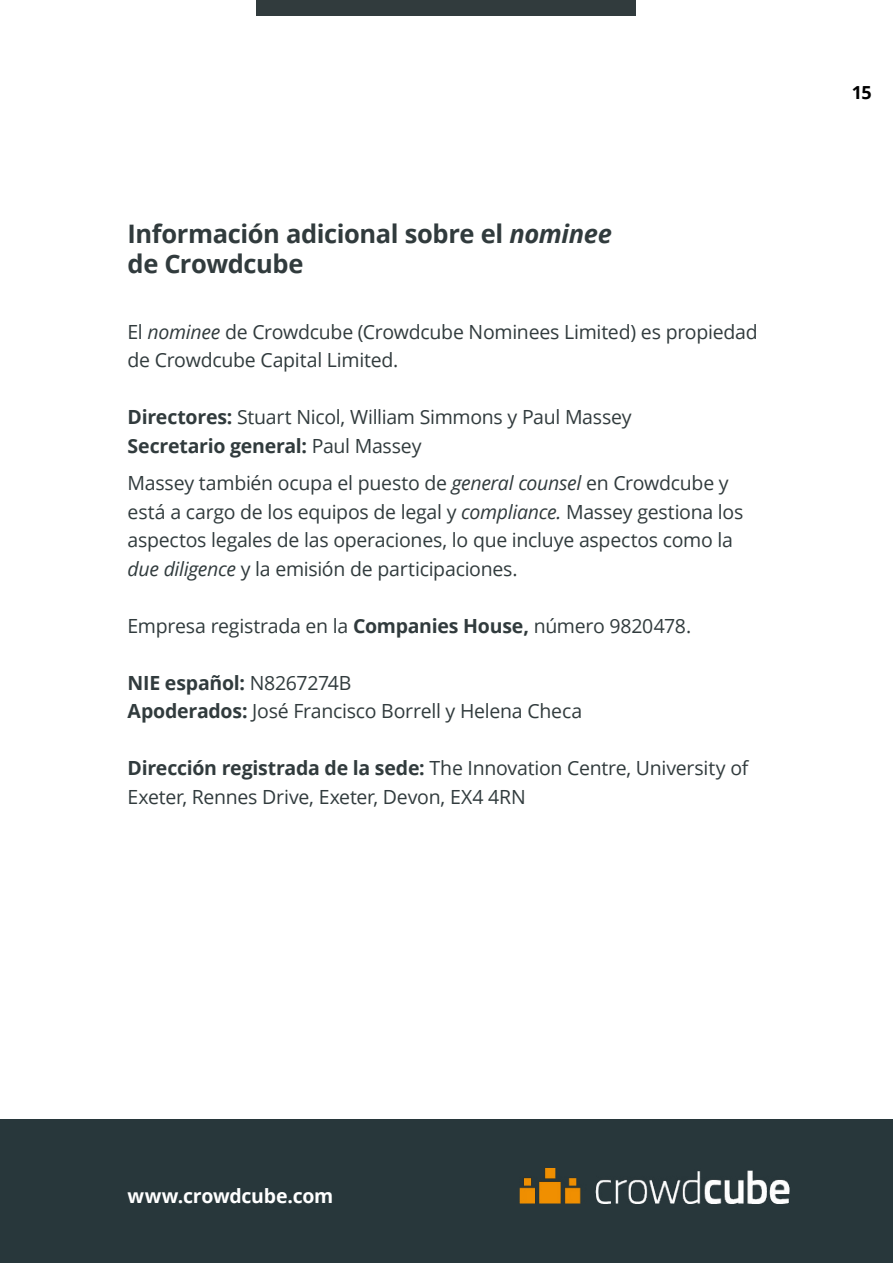
<style>
.page{position:relative;width:893px;height:1263px;background:#fff}
.page>*{position:absolute;margin:0;border:0;box-sizing:border-box;transform-origin:0 0}
.t1{font:700 25.5px/30px "Open Sans";letter-spacing:-.015em;color:#313b3d}
.t2{font:19.5px/28.5px "Open Sans";letter-spacing:-.015em;color:#313b3d}
.t3{font:700 19.5px "Open Sans";letter-spacing:-.015em;color:#fff}
.t4{font:700 18px "Open Sans";color:#000}
.s1{font-style:italic}
.s2{font-weight:700}
</style>
<div class="page">
<div style="left:257px;top:0;width:379px;height:15px;background:#313b3d"></div>
<div style="left:0;top:1119px;width:893px;height:144px;background:#28373b"></div>
<img style="left:520px;top:1168px;width:269px;height:35px">
<h1 class="t1" style="left:128px;top:218px;width:486px">Información adicional sobre el <span class="s1">nominee </span>de Crowdcube</h1>
<p class="t2" style="left:128px;top:317px;width:632px">El <span class="s1">nominee</span> de Crowdcube (Crowdcube Nominees Limited) es propiedad de Crowdcube Capital Limited.</p>
<p class="t2" style="left:128px;top:402px;width:506px"><span class="s2">Directores:</span> Stuart Nicol, William Simmons y Paul Massey<br><span class="s2">Secretario general:</span> Paul Massey</p>
<p class="t2" style="left:128px;top:468px;width:617px">Massey también ocupa el puesto de <span class="s1">general counsel</span> en Crowdcube y está a cargo de los equipos de legal y <span class="s1">compliance.</span> Massey gestiona los aspectos legales de las operaciones, lo que incluye aspectos como la <span class="s1">due diligence</span> y la emisión de participaciones.</p>
<p class="t2" style="left:128px;top:611px;width:565px">Empresa registrada en la <span class="s2">Companies House,</span> número 9820478.</p>
<p class="t2" style="left:128px;top:668px;width:456px"><span class="s2">NIE español:</span> N8267274B<br><span class="s2">Apoderados:</span> José Francisco Borrell y Helena Checa</p>
<p class="t2" style="left:128px;top:753px;width:622px"><span class="s2">Dirección registrada de la sede:</span> The Innovation Centre, University of<br>Exeter, Rennes Drive, Exeter, Devon, EX4 4RN</p>
<p class="t4" style="left:852px;top:80px;width:21px">15</p>
<p class="t3" style="left:128px;top:1182px;width:207px">www.crowdcube.com</p>
</div>
